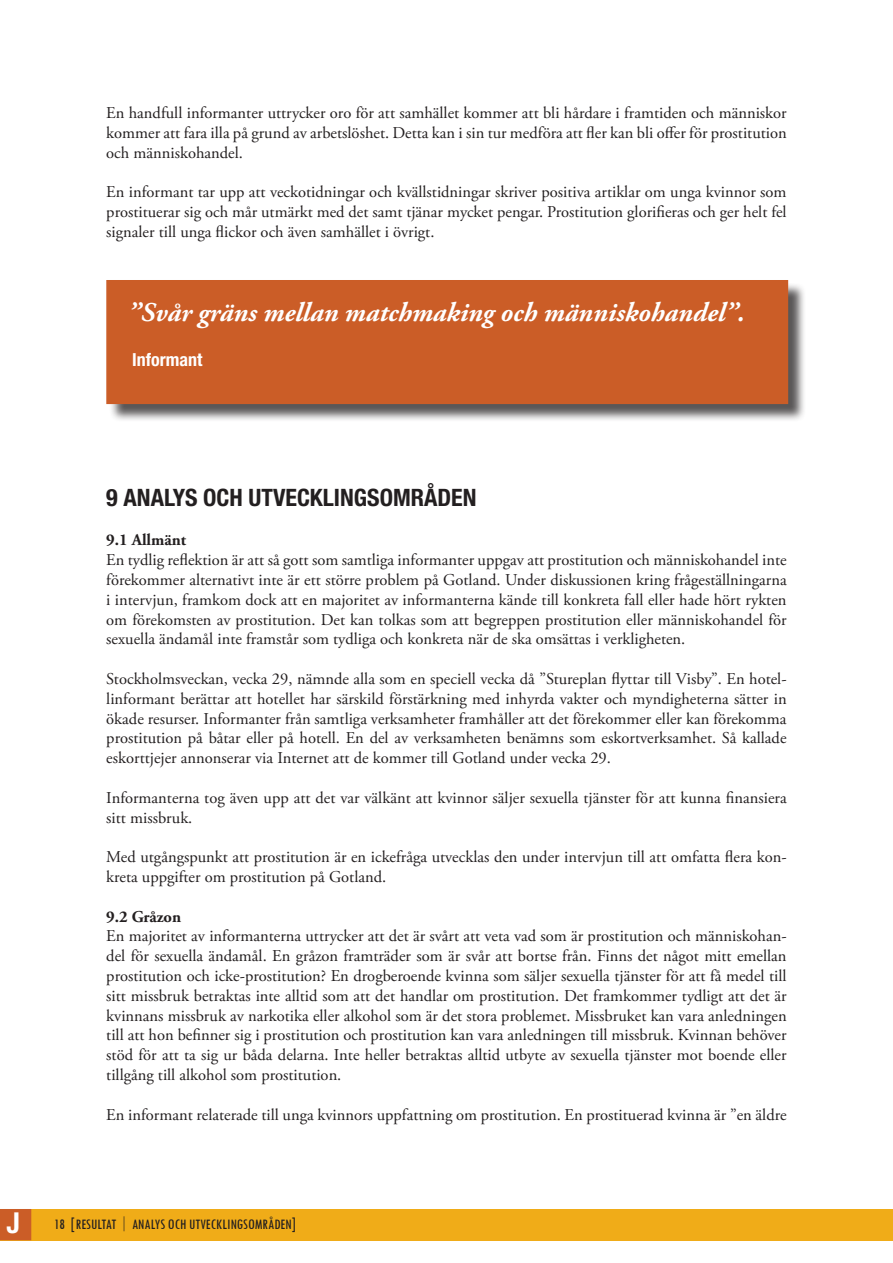
<style>
.page{position:relative;width:893px;height:1263px;background:#fff}
.page>*{position:absolute;margin:0;border:0;box-sizing:border-box;transform-origin:0 0}
.t1{font:italic 700 27px "Adobe Garamond Pro";color:#fff}
.t2{font:700 condensed 24px "Helvetica Neue LT Std";color:#231f20}
.t3{font:700 condensed 18px "Helvetica Neue LT Std";color:#fff}
.t4{font:16.5px/19.8px "Adobe Garamond Pro";color:#231f20;text-align:justify}
.t5{font:700 16.5px "Adobe Garamond Pro";color:#231f20}
.t6{font:condensed 15px "Tw Cen";color:#231f20}
.s1{font-family:"Helvetica Neue LT Std";font-weight:700;font-size:28.8px;color:#fff}
.s2{font-size:18px}
</style>
<div class="page">
<div style="left:108px;top:282px;width:713px;height:223px;background:#231f20;opacity:.75"></div>
<div style="left:106px;top:280px;width:682px;height:124px;background:#cb5d27"></div>
<div style="left:0;top:1209px;width:893px;height:31px;background:#f0ac18"></div>
<div style="left:1px;top:1210px;width:29px;height:29px;background:#cb5d27"></div>
<div style="left:0;top:1209px;width:31px;height:31px;border:2px solid #cb5d27"></div>
<p class="t4" style="left:106px;top:104px;width:682px">En handfull informanter uttrycker oro för att samhället kommer att bli hårdare i framtiden och människor kommer att fara illa på grund av arbetslöshet. Detta kan i sin tur medföra att fler kan bli offer för prostitution och människohandel.</p>
<p class="t4" style="left:106px;top:183px;width:682px">En informant tar upp att veckotidningar och kvällstidningar skriver positiva artiklar om unga kvinnor som prostituerar sig och mår utmärkt med det samt tjänar mycket pengar. Prostitution glorifieras och ger helt fel signaler till unga flickor och även samhället i övrigt.</p>
<h1 class="t1" style="left:128px;top:297px;width:618px">”Svår gräns mellan matchmaking och människohandel”.</h1>
<p class="t3" style="left:132px;top:349px;width:72px">Informant</p>
<h2 class="t2" style="left:106px;top:483px;width:372px">9 ANALYS OCH UTVECKLINGSOMRÅDEN</h2>
<p class="t5" style="left:106px;top:530px;width:81px">9.1 Allmänt</p>
<p class="t4" style="left:106px;top:551px;width:682px">En tydlig reflektion är att så gott som samtliga informanter uppgav att prostitution och människohandel inte förekommer alternativt inte är ett större problem på Gotland. Under diskussionen kring frågeställningarna i intervjun, framkom dock att en majoritet av informanterna kände till konkreta fall eller hade hört rykten om förekomsten av prostitution. Det kan tolkas som att begreppen prostitution eller människohandel för sexuella ändamål inte framstår som tydliga och konkreta när de ska omsättas i verkligheten.</p>
<p class="t4" style="left:106px;top:669px;width:682px">Stockholmsveckan, vecka 29, nämnde alla som en speciell vecka då ”Stureplan flyttar till Visby”. En hotel&shy;linformant berättar att hotellet har särskild förstärkning med inhyrda vakter och myndigheterna sätter in ökade resurser. Informanter från samtliga verksamheter framhåller att det förekommer eller kan förekomma prostitution på båtar eller på hotell. En del av verksamheten benämns som eskortverksamhet. Så kallade eskorttjejer annonserar via Internet att de kommer till Gotland under vecka 29.</p>
<p class="t4" style="left:106px;top:788px;width:682px">Informanterna tog även upp att det var välkänt att kvinnor säljer sexuella tjänster för att kunna finansiera sitt missbruk.</p>
<p class="t4" style="left:106px;top:848px;width:682px">Med utgångspunkt att prostitution är en ickefråga utvecklas den under intervjun till att omfatta flera kon&shy;kreta uppgifter om prostitution på Gotland.</p>
<p class="t5" style="left:106px;top:907px;width:76px">9.2 Gråzon</p>
<p class="t4" style="left:106px;top:927px;width:682px">En majoritet av informanterna uttrycker att det är svårt att veta vad som är prostitution och människohan&shy;del för sexuella ändamål. En gråzon framträder som är svår att bortse från. Finns det något mitt emellan prostitution och icke-prostitution? En drogberoende kvinna som säljer sexuella tjänster för att få medel till sitt missbruk betraktas inte alltid som att det handlar om prostitution. Det framkommer tydligt att det är kvinnans missbruk av narkotika eller alkohol som är det stora problemet. Missbruket kan vara anledningen till att hon befinner sig i prostitution och prostitution kan vara anledningen till missbruk. Kvinnan behöver stöd för att ta sig ur båda delarna. Inte heller betraktas alltid utbyte av sexuella tjänster mot boende eller tillgång till alkohol som prostitution.</p>
<p class="t4" style="left:106px;top:1105px;width:682px">En informant relaterade till unga kvinnors uppfattning om prostitution. En prostituerad kvinna är ”en äldre</p>
<p class="t6" style="left:7px;top:1215px;width:291px"><span class="s1">J</span> 18 <span class="s2">[</span>RESULTAT <span class="s2">|</span> ANALYS OCH UTVECKLINGSOMRÅDEN<span class="s2">]</span></p>
</div>
